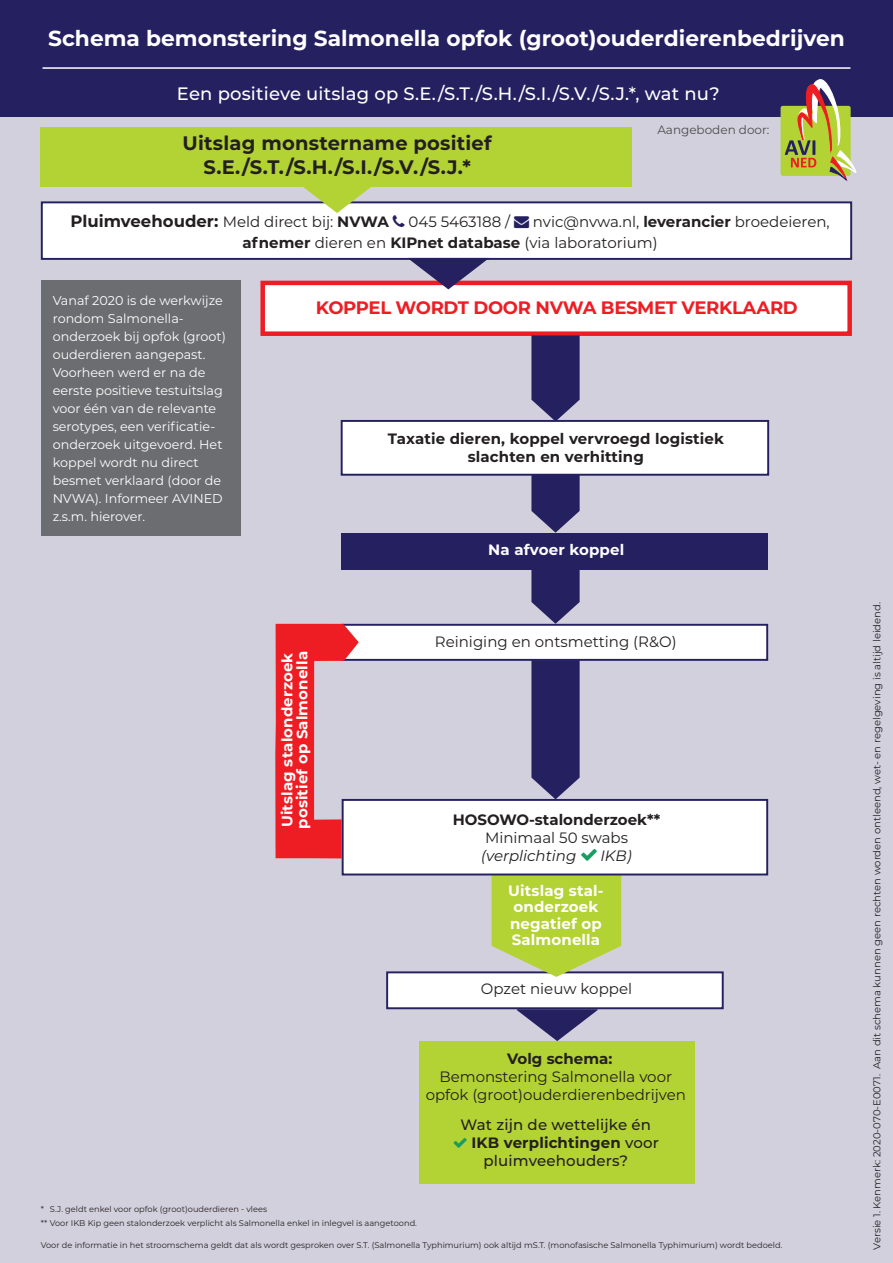
<style>
.page{position:relative;width:893px;height:1263px;background:#fff}
.page>*{position:absolute;margin:0;border:0;box-sizing:border-box;transform-origin:0 0}
.t1{font:700 21.75px "Montserrat";color:#fff}
.t2{font:700 19.5px "Montserrat";letter-spacing:.01em;color:#231f20}
.t3{font:500 18px "Montserrat";letter-spacing:.01em;color:#fff}
.t4{font:700 18px "Montserrat";letter-spacing:-.02em;color:#ee1d23}
.t5{font:700 16.5px "Montserrat";color:#231f20}
.t6{font:15px/21px "Montserrat";color:#231f20}
.t7{font:700 15px/18px "Montserrat";letter-spacing:.01em;color:#231f20;text-align:center}
.t8{font:700 15px/16.5px "Montserrat";letter-spacing:.01em;color:#fff}
.t9{font:500 15px "Montserrat";letter-spacing:.01em;color:#231f20}
.t10{font:italic 15px "Montserrat";color:#231f20}
.t11{font:12.75px/18px "Montserrat";color:#fff}
.t12{font:12px "Montserrat";color:#4c4c4c}
.t13{font:10.05px "Montserrat";color:#231f20}
.t14{font:8.25px "Montserrat";color:#231f20}
.s1{font-weight:400;font-size:15px}
.s2{font-size:15px}
.s3{color:#252161}
.s4{font-weight:700}
.s5{font-weight:500}
</style>
<div class="page">
<div style="left:0;top:97px;width:893px;height:1166px;background:#d3d0de"></div>
<div style="left:41px;top:128px;width:591px;height:59px;background:#b3d234"></div>
<div style="left:0;top:0;width:893px;height:117px;background:#252161"></div>
<hr style="left:43px;top:67px;width:807px;height:2px;background:#fff">
<div style="left:341px;top:420px;width:428px;height:56px;background:#fff;border:2px solid #252161"></div>
<div style="left:781px;top:106px;width:70px;height:70px;background:#b3d234;border-radius:2px"></div>
<svg style="left:785px;top:79px;width:71px;height:102px"></svg>
<div style="left:41px;top:201px;width:811px;height:59px;background:#fff;border:2px solid #252161"></div>
<div style="left:386px;top:971px;width:338px;height:38px;background:#fff;border:2px solid #252161"></div>
<div style="left:260px;top:281px;width:592px;height:55px;background:#fff;border:4px solid #ee1d23"></div>
<svg style="left:517px;top:1009px;width:81px;height:32px"></svg>
<div style="left:342px;top:624px;width:426px;height:37px;background:#fff;border:2px solid #252161"></div>
<div style="left:342px;top:799px;width:426px;height:76px;background:#fff;border:2px solid #252161"></div>
<svg style="left:275px;top:624px;width:84px;height:234px"></svg>
<div style="left:342px;top:533px;width:426px;height:37px;background:#252161"></div>
<div style="left:41px;top:281px;width:200px;height:255px;background:#6c6d70"></div>
<svg style="left:408px;top:258px;width:81px;height:31px"></svg>
<svg style="left:531px;top:660px;width:49px;height:139px;background:#34306c"></svg>
<svg style="left:531px;top:474px;width:49px;height:59px"></svg>
<svg style="left:531px;top:570px;width:49px;height:54px"></svg>
<svg style="left:531px;top:335px;width:49px;height:86px;background:#3b3670"></svg>
<svg style="left:297px;top:187px;width:80px;height:26px"></svg>
<div style="left:420px;top:1041px;width:275px;height:143px;background:#b3d234"></div>
<svg style="left:491px;top:872px;width:130px;height:105px;background:#b4cd50"></svg>
<p class="t1" style="left:48px;top:22px;width:798px">Schema bemonstering Salmonella opfok (groot)ouderdierenbedrijven</p>
<p class="t3" style="left:177px;top:81px;width:544px">Een positieve uitslag op S.E./S.T./S.H./S.I./S.V./S.J.*, wat nu?</p>
<p class="t2" style="left:183px;top:129px;width:311px">Uitslag monstername positief</p>
<p class="t2" style="left:203px;top:153px;width:269px">S.E./S.T./S.H./S.I./S.V./S.J.*</p>
<p class="t12" style="left:657px;top:121px;width:114px">Aangeboden door:</p>
<p class="t5" style="left:70px;top:209px;width:320px">Pluimveehouder: <span class="s1">Meld direct bij:</span> <span class="s2">NVWA</span></p>
<p class="t6" style="left:243px;top:210px;width:589px;text-indent:166px">045 5463188 / <span class="s3">→</span> nvic@nvwa.nl, <span class="s4">leverancier</span> broedeieren, <span class="s4">afnemer</span> dieren en <span class="s4">KIPnet database</span> (via laboratorium)</p>
<p class="t11" style="left:53px;top:291px;width:175px">Vanaf 2020 is de werkwijze rondom Salmonella&shy;onderzoek bij opfok (groot) ouderdieren aangepast.<br>Voorheen werd er na de eerste positieve testuitslag voor één van de relevante serotypes, een verificatie&shy;onderzoek uitgevoerd. Het koppel wordt nu direct besmet verklaard (door de<br>NVWA). Informeer AVINED z.s.m. hierover.</p>
<p class="t4" style="left:316px;top:295px;width:483px">KOPPEL WORDT DOOR NVWA BESMET VERKLAARD</p>
<p class="t7" style="left:388px;top:429px;width:338px">Taxatie dieren, koppel vervroegd logistiek slachten en verhitting</p>
<p class="t8" style="left:488px;top:540px;width:137px">Na afvoer koppel</p>
<p class="t8" style="left:279px;top:829px;width:179px;line-height:15px;rotate:-90deg">Uitslag stalonderzoek positief op Salmonella</p>
<p class="t6" style="left:435px;top:630px;width:243px">Reiniging en ontsmetting (R&amp;O)</p>
<p class="t7" style="left:453px;top:809px;width:209px">HOSOWO-stalonderzoek**</p>
<p class="t6" style="left:485px;top:826px;width:144px">Minimaal 50 swabs</p>
<p class="t10" style="left:481px;top:845px;width:97px">(verplichting</p>
<p class="t10" style="left:600px;top:845px;width:33px">IKB)</p>
<p class="t8" style="left:508px;top:881px;width:97px;text-align:center">Uitslag stal&shy;onderzoek</p>
<p class="t8" style="left:510px;top:914px;width:93px">negatief op<br>Salmonella</p>
<p class="t6" style="left:481px;top:978px;width:153px">Opzet nieuw koppel</p>
<p class="t7" style="left:507px;top:1049px;width:107px">Volg schema:</p>
<p class="t6" style="left:426px;top:1067px;width:262px;line-height:18px;text-align:center">Bemonstering Salmonella voor opfok (groot)ouderdierenbedrijven</p>
<p class="t9" style="left:460px;top:1114px;width:192px">Wat zijn de wettelijke én</p>
<p class="t7" style="left:471px;top:1133px;width:189px">IKB verplichtingen <span class="s5">voor</span></p>
<p class="t9" style="left:483px;top:1150px;width:146px">pluimveehouders?</p>
<p class="t14" style="left:41px;top:1204px;width:228px">* S.J. geldt enkel voor opfok (groot)ouderdieren - vlees</p>
<p class="t14" style="left:41px;top:1217px;width:378px">** Voor IKB Kip geen stalonderzoek verplicht als Salmonella enkel in inlegvel is aangetoond.</p>
<p class="t14" style="left:41px;top:1239px;width:743px">Voor de informatie in het stroomschema geldt dat als wordt gesproken over S.T. (Salmonella Typhimurium) ook altijd mS.T. (monofasische Salmonella Typhimurium) wordt bedoeld.</p>
<p class="t13" style="left:870px;top:1250px;width:649px;rotate:-90deg">Versie 1. Kenmerk: 2020-070-E0071. Aan dit schema kunnen geen rechten worden ontleend, wet- en regelgeving is altijd leidend.</p>
</div>
